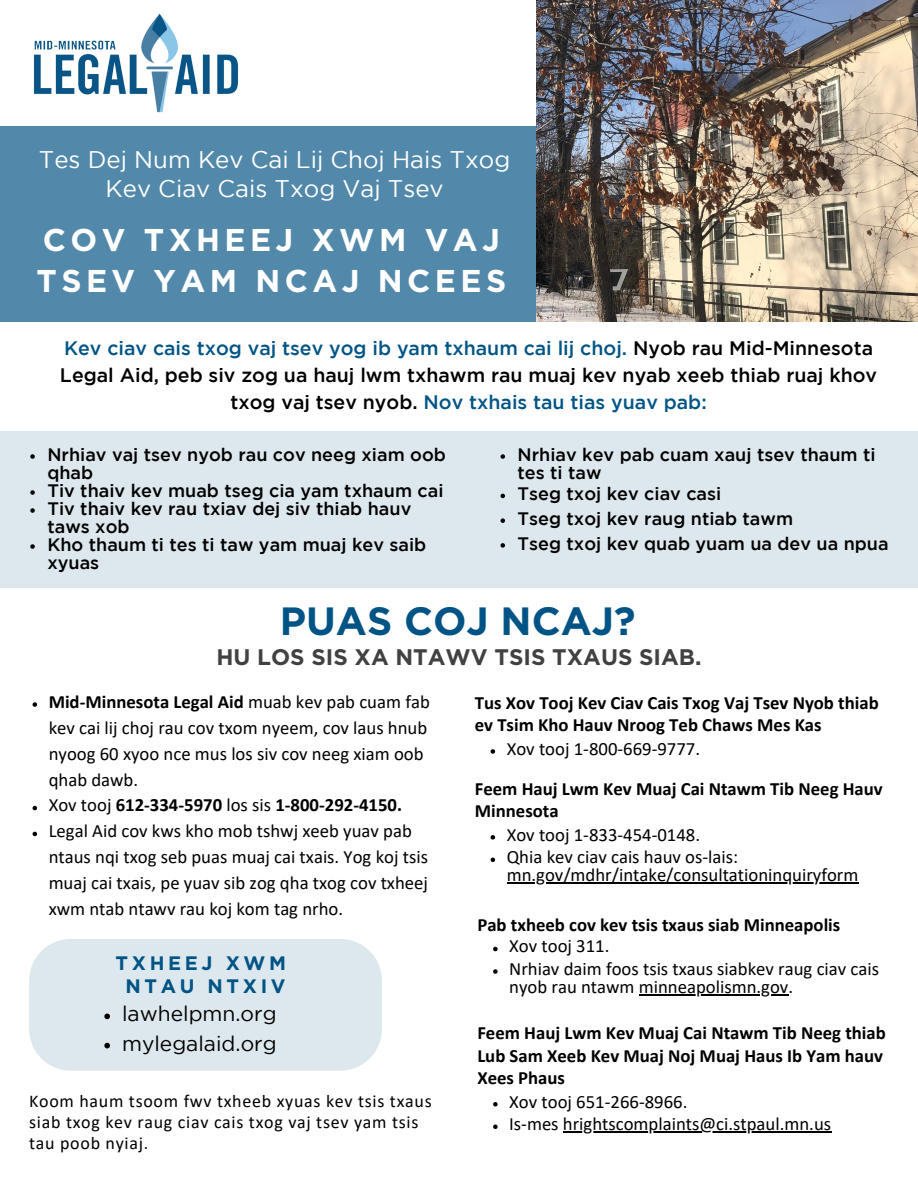
<style>
.page{position:relative;width:918px;height:1188px;background:#fff}
.page>*{position:absolute;margin:0;border:0;box-sizing:border-box;transform-origin:0 0}
.t1{font:700 39.45px "Gotham";color:#005485}
.t2{font:700 31.5px/40.5px "Gotham";letter-spacing:.14em;color:#fff}
.t3{font:24px/29.2px "Gotham";color:#fff;text-align:center}
.t4{font:700 22.5px "Gotham";color:#414042}
.t5{font:21px "Gotham";color:#000}
.t6{font:500 19.5px/27px "Gotham";color:#000;text-align:center}
.t7{font:700 19.5px/22.5px "Gotham";letter-spacing:.185em;color:#005485;text-align:center}
.t8{font:18.75px/25.8px "Calibri";color:#000}
.t9{font:700 18.75px/22.5px "Calibri";color:#000}
.t10{font:500 18px/18px "Gotham";color:#000}
.t11{font:18px/21.3px "Calibri";letter-spacing:.04em;color:#000}
.s1{color:#005485}
.s2{font-weight:700}
.s3{font-weight:400}
</style>
<div class="page">
<div style="left:0;top:126px;width:573px;height:195px;background:#5289aa"></div>
<img style="left:537px;top:0;width:381px;height:322px">
<div style="left:0;top:431px;width:918px;height:156px;background:#dce7ee"></div>
<img style="left:33px;top:13px;width:206px;height:100px">
<div style="left:29px;top:939px;width:353px;height:132px;background:#dde8ee;border-radius:42px"></div>
<svg style="left:104px;top:1014px;width:6px;height:5px"></svg>
<svg style="left:104px;top:1043px;width:6px;height:5px"></svg>
<svg style="left:33px;top:702px;width:4px;height:5px"></svg>
<svg style="left:33px;top:806px;width:4px;height:4px"></svg>
<svg style="left:33px;top:832px;width:4px;height:4px"></svg>
<svg style="left:491px;top:749px;width:4px;height:5px"></svg>
<svg style="left:491px;top:835px;width:4px;height:5px"></svg>
<svg style="left:491px;top:858px;width:4px;height:4px"></svg>
<hr style="left:507px;top:882px;width:352px;height:1px;background:#000">
<svg style="left:493px;top:947px;width:5px;height:4px"></svg>
<svg style="left:493px;top:969px;width:5px;height:5px"></svg>
<hr style="left:639px;top:994px;width:149px;height:1px;background:#000">
<svg style="left:493px;top:1102px;width:5px;height:5px"></svg>
<svg style="left:493px;top:1125px;width:5px;height:4px"></svg>
<hr style="left:563px;top:1131px;width:268px;height:1px;background:#000">
<svg style="left:501px;top:454px;width:4px;height:5px"></svg>
<svg style="left:501px;top:494px;width:4px;height:4px"></svg>
<svg style="left:501px;top:518px;width:4px;height:5px"></svg>
<svg style="left:501px;top:543px;width:4px;height:5px"></svg>
<svg style="left:30px;top:454px;width:5px;height:5px"></svg>
<svg style="left:30px;top:490px;width:5px;height:5px"></svg>
<svg style="left:30px;top:508px;width:5px;height:5px"></svg>
<svg style="left:30px;top:544px;width:5px;height:5px"></svg>
<h2 class="t3" style="left:39px;top:146px;width:473px">Tes Dej Num Kev Cai Lij Choj Hais Txog<br>Kev Ciav Cais Txog Vaj Tsev</h2>
<h4 class="t2" style="left:37px;top:219px;width:471px">COV TXHEEJ XWM VAJ<br>TSEV YAM NCAJ NCEES</h4>
<p class="t6" style="left:60px;top:336px;width:819px"><span class="s1">Kev ciav cais txog vaj tsev yog ib yam txhaum cai lij choj.</span> Nyob rau Mid-Minnesota<br>Legal Aid, peb siv zog ua hauj lwm txhawm rau muaj kev nyab xeeb thiab ruaj khov txog vaj tsev nyob. <span class="s1">Nov txhais tau tias yuav pab:</span></p>
<p class="t10" style="left:518px;top:447px;width:360px">Nrhiav kev pab cuam xauj tsev thaum ti tes ti taw</p>
<p class="t10" style="left:518px;top:486px;width:205px">Tseg txoj kev ciav casi</p>
<p class="t10" style="left:518px;top:511px;width:277px">Tseg txoj kev raug ntiab tawm</p>
<p class="t10" style="left:518px;top:536px;width:373px">Tseg txoj kev quab yuam ua dev ua npua</p>
<p class="t10" style="left:47px;top:447px;width:400px">Nrhiav vaj tsev nyob rau cov neeg xiam oob qhab</p>
<p class="t10" style="left:47px;top:483px;width:398px">Tiv thaiv kev muab tseg cia yam txhaum cai<br>Tiv thaiv kev rau txiav dej siv thiab hauv taws xob<br>Kho thaum ti tes ti taw yam muaj kev saib xyuas</p>
<p class="t1" style="left:280px;top:598px;width:357px">PUAS COJ NCAJ?</p>
<p class="t4" style="left:216px;top:644px;width:487px">HU LOS SIS XA NTAWV TSIS TXAUS SIAB.</p>
<p class="t9" style="left:475px;top:693px;width:405px">Tus Xov Tooj Kev Ciav Cais Txog Vaj Tsev Nyob thiab ev Tsim Kho Hauv Nroog Teb Chaws Mes Kas</p>
<h1 class="t8" style="left:507px;top:737px;width:195px">Xov tooj 1-800-669-9777.</h1>
<h3 class="t9" style="left:475px;top:779px;width:409px">Feem Hauj Lwm Kev Muaj Cai Ntawm Tib Neeg Hauv<br>Minnesota</h3>
<p class="t8" style="left:507px;top:823px;width:195px">Xov tooj 1-833-454-0148.</p>
<p class="t8" style="left:507px;top:846px;width:233px">Qhia kev ciav cais hauv os-lais:</p>
<p class="t8" style="left:507px;top:864px;width:353px">mn.gov/mdhr/intake/consultationinquiryform</p>
<h5 class="t9" style="left:477px;top:915px;width:364px">Pab txheeb cov kev tsis txaus siab Minneapolis</h5>
<p class="t8" style="left:509px;top:935px;width:102px">Xov tooj 311.</p>
<p class="t8" style="left:509px;top:961px;width:371px;line-height:18px">Nrhiav daim foos tsis txaus siabkev raug ciav cais nyob rau ntawm minneapolismn.gov.</p>
<p class="t9" style="left:477px;top:1023px;width:410px">Feem Hauj Lwm Kev Muaj Cai Ntawm Tib Neeg thiab<br>Lub Sam Xeeb Kev Muaj Noj Muaj Haus Ib Yam hauv</p>
<p class="t8" style="left:509px;top:1067px;width:180px;line-height:23.7px;text-indent:-32px"><span class="s2">Xees Phaus<br></span>Xov tooj 651-266-8966.</p>
<p class="t8" style="left:509px;top:1113px;width:323px">Is-mes hrightscomplaints@ci.stpaul.mn.us</p>
<p class="t8" style="left:49px;top:690px;width:383px"><span class="s2">Mid-Minnesota Legal Aid</span> muab kev pab cuam fab kev cai lij choj rau cov txom nyeem, cov laus hnub nyoog 60 xyoo nce mus los siv cov neeg xiam oob qhab dawb.</p>
<p class="t9" style="left:49px;top:796px;width:355px"><span class="s3">Xov tooj</span> 612-334-5970 <span class="s3">los sis</span> 1-800-292-4150.</p>
<p class="t8" style="left:49px;top:820px;width:381px">Legal Aid cov kws kho mob tshwj xeeb yuav pab ntaus nqi txog seb puas muaj cai txais. Yog koj tsis muaj cai txais, pe yuav sib zog qha txog cov txheej xwm ntab ntawv rau koj kom tag nrho.</p>
<h6 class="t7" style="left:116px;top:951px;width:172px">TXHEEJ XWM<br>NTAU NTXIV</h6>
<p class="t5" style="left:122px;top:1006px;width:156px">lawhelpmn.org</p>
<p class="t5" style="left:122px;top:1035px;width:156px">mylegalaid.org</p>
<p class="t11" style="left:29px;top:1092px;width:404px">Koom haum tsoom fwv txheeb xyuas kev tsis txaus siab txog kev raug ciav cais txog vaj tsev yam tsis tau poob nyiaj.</p>
</div>
